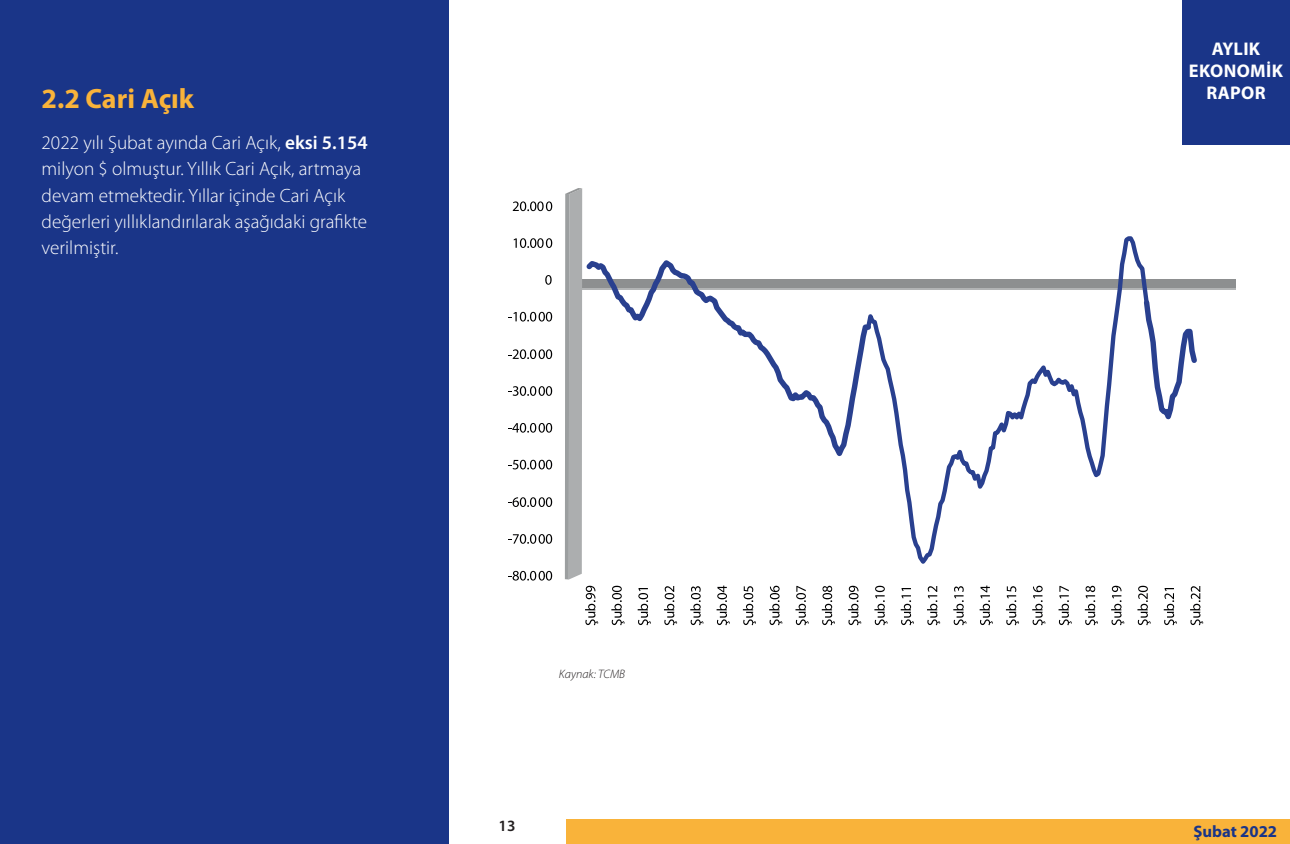
<style>
.page{position:relative;width:1290px;height:844px;background:#fff}
.page>*{position:absolute;margin:0;border:0;box-sizing:border-box;transform-origin:0 0}
.Heading_1{font:700 28px "Myriad Pro";color:#f9b33a}
.t1{font:300 19.25px/26.2px "Myriad Pro";color:#fff}
.t2{font:700 18.38px/22.1px "Myriad Pro";letter-spacing:.02em;color:#fff;text-align:center}
.t3{font:700 16.62px "Myriad Pro";color:#1a3588}
.t4{font:600 15.75px "Myriad Pro";color:#231f20}
.t5{font:italic 300 12.25px "Myriad Pro";color:#231f20}
.s1{font-weight:600}
</style>
<div class="page">
<div style="left:1182px;top:0;width:108px;height:145px;background:#1a3588"></div>
<div style="left:566px;top:819px;width:724px;height:24px;background:#f9b33a"></div>
<div style="left:0;top:0;width:448px;height:843px;background:#1a3588"></div>
<hr style="left:582px;top:287px;width:654px;height:3px;background:#b2b4b5">
<div style="left:582px;top:279px;width:654px;height:8px;background:#8d8f90"></div>
<svg style="left:565px;top:188px;width:17px;height:391px;background:#aaacad"></svg>
<svg style="left:581px;top:255px;width:282px;height:211px"></svg>
<svg style="left:863px;top:236px;width:288px;height:328px"></svg>
<svg style="left:1140px;top:296px;width:57px;height:136px"></svg>
<svg style="left:508px;top:570px;width:44px;height:10px"></svg>
<svg style="left:508px;top:534px;width:44px;height:9px"></svg>
<svg style="left:508px;top:497px;width:44px;height:10px"></svg>
<svg style="left:508px;top:459px;width:44px;height:10px"></svg>
<svg style="left:508px;top:423px;width:44px;height:9px"></svg>
<svg style="left:508px;top:386px;width:44px;height:10px"></svg>
<svg style="left:508px;top:349px;width:44px;height:10px"></svg>
<svg style="left:508px;top:312px;width:44px;height:9px"></svg>
<svg style="left:545px;top:275px;width:7px;height:10px"></svg>
<svg style="left:514px;top:238px;width:38px;height:10px"></svg>
<svg style="left:513px;top:201px;width:39px;height:10px"></svg>
<svg style="left:585px;top:585px;width:13px;height:40px"></svg>
<svg style="left:611px;top:585px;width:13px;height:40px"></svg>
<svg style="left:638px;top:588px;width:13px;height:37px"></svg>
<svg style="left:664px;top:586px;width:13px;height:39px"></svg>
<svg style="left:690px;top:586px;width:13px;height:39px"></svg>
<svg style="left:716px;top:585px;width:14px;height:40px"></svg>
<svg style="left:743px;top:586px;width:13px;height:39px"></svg>
<svg style="left:769px;top:585px;width:13px;height:40px"></svg>
<svg style="left:795px;top:585px;width:13px;height:40px"></svg>
<svg style="left:822px;top:585px;width:13px;height:40px"></svg>
<svg style="left:848px;top:585px;width:13px;height:40px"></svg>
<svg style="left:874px;top:585px;width:13px;height:40px"></svg>
<svg style="left:901px;top:588px;width:13px;height:37px"></svg>
<svg style="left:927px;top:586px;width:13px;height:39px"></svg>
<svg style="left:953px;top:586px;width:13px;height:39px"></svg>
<svg style="left:979px;top:585px;width:14px;height:40px"></svg>
<svg style="left:1006px;top:586px;width:13px;height:39px"></svg>
<svg style="left:1032px;top:585px;width:13px;height:40px"></svg>
<svg style="left:1058px;top:585px;width:13px;height:40px"></svg>
<svg style="left:1085px;top:585px;width:13px;height:40px"></svg>
<svg style="left:1111px;top:585px;width:13px;height:40px"></svg>
<svg style="left:1137px;top:585px;width:13px;height:40px"></svg>
<svg style="left:1164px;top:588px;width:13px;height:37px"></svg>
<svg style="left:1190px;top:586px;width:13px;height:39px"></svg>
<p class="Heading_1" style="left:42px;top:80px;width:154px">2.2 Cari Açık</p>
<p class="t1" style="left:42px;top:129px;width:328px">2022 yılı Şubat ayında Cari Açık, <span class="s1">eksi 5.154 </span>milyon $ olmuştur. Yıllık Cari Açık, artmaya devam etmektedir. Yıllar içinde Cari Açık değerleri yıllıklandırılarak aşağıdaki grafikte verilmiştir.</p>
<p class="t5" style="left:559px;top:667px;width:68px">Kaynak: TCMB</p>
<p class="t4" style="left:499px;top:815px;width:18px">13</p>
<p class="t2" style="left:1189px;top:37px;width:96px">AYLIK<br>EKONOMIK<br>RAPOR</p>
<p class="t3" style="left:1193px;top:820px;width:85px">Şubat 2022</p>
</div>
